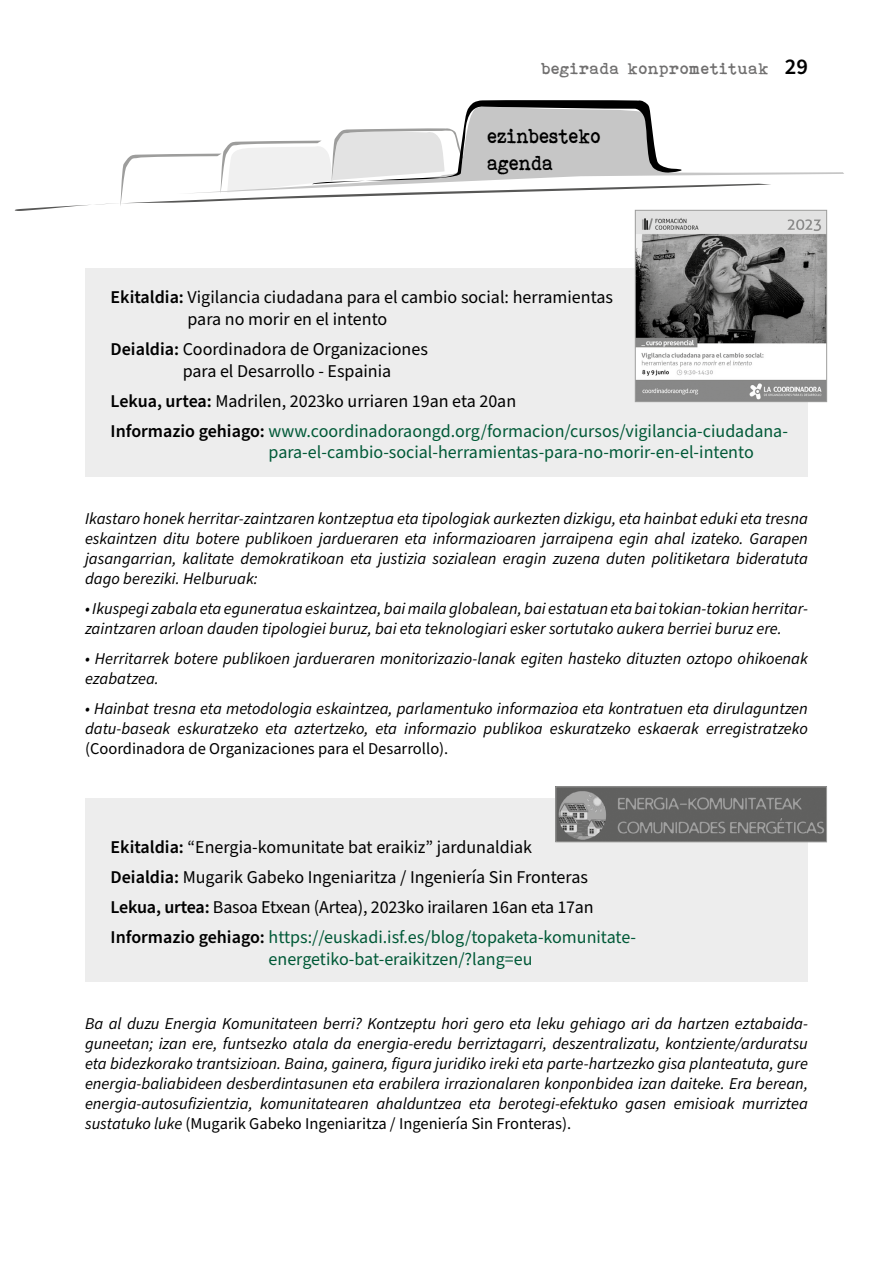
<style>
.page{position:relative;width:893px;height:1263px;background:#fff}
.page>*{position:absolute;margin:0;border:0;box-sizing:border-box;transform-origin:0 0}
.t1{font:21px/27px "Bohemian typewriter";letter-spacing:-.03em;color:#000;scale:.9 1}
.t2{font:18px/30.2px "Source Sans Pro";color:#000}
.t3{font:18px/30.2px "Source Sans Pro";color:#005937}
.t4{font:italic 16.5px/19.8px "Source Sans Pro";color:#000}
.t5{font:16.5px "Source Sans Pro";color:#000}
.t6{font:16.5px "Bohemian typewriter";color:#706f6f}
.s1{font-family:"Source Sans Pro";font-weight:600;font-size:22.5px;color:#000}
.s2{font-weight:600}
.s3{font-weight:600;color:#000}
.s4{color:#000}
.s5{color:#005937}
.s6{font-style:normal}
</style>
<div class="page">
<svg style="left:14px;top:100px;width:757px;height:111px"></svg>
<div style="left:85px;top:268px;width:723px;height:208px;background:#ededed"></div>
<div style="left:85px;top:798px;width:723px;height:184px;background:#ededed"></div>
<img style="left:558px;top:789px;width:267px;height:51px">
<div style="left:556px;top:787px;width:271px;height:55px;border:1px solid #9d9d9c"></div>
<img style="left:637px;top:212px;width:188px;height:188px">
<div style="left:635px;top:210px;width:192px;height:192px;border:1px solid #9d9d9c"></div>
<p class="t6" style="left:542px;top:59px;width:267px">begirada konprometituak <span class="s1">29</span></p>
<p class="t1" style="left:488px;top:122px;width:128px">ezinbesteko agenda</p>
<p class="t2" style="left:188px;top:287px;width:427px;line-height:21.6px;text-indent:-77px"><span class="s2">Ekitaldia:</span> Vigilancia ciudadana para el cambio social: herramientas para no morir en el intento</p>
<p class="t2" style="left:183px;top:339px;width:247px;line-height:21.6px;text-indent:-72px"><span class="s2">Deialdia:</span> Coordinadora de Organizaciones para el Desarrollo - Espainia</p>
<p class="t3" style="left:111px;top:386px;width:679px"><span class="s3">Lekua, urtea:</span> <span class="s4">Madrilen, 2023ko urriaren 19an eta 20an<br></span><span class="s3">Informazio gehiago:</span> www.coordinadoraongd.org/formacion/cursos/vigilancia-ciudadana-</p>
<p class="t3" style="left:269px;top:438px;width:487px">para-el-cambio-social-herramientas-para-no-morir-en-el-intento</p>
<p class="t4" style="left:85px;top:509px;width:724px;text-align:justify">Ikastaro honek herritar-zaintzaren kontzeptua eta tipologiak aurkezten dizkigu, eta hainbat eduki eta tresna eskaintzen ditu botere publikoen jardueraren eta informazioaren jarraipena egin ahal izateko. Garapen jasangarrian, kalitate demokratikoan eta justizia sozialean eragin zuzena duten politiketara bideratuta dago bereziki. Helburuak:</p>
<p class="t4" style="left:85px;top:599px;width:724px">• Ikuspegi zabala eta eguneratua eskaintzea, bai maila globalean, bai estatuan eta bai tokian-tokian herritar&shy;zaintzaren arloan dauden tipologiei buruz, bai eta teknologiari esker sortutako aukera berriei buruz ere.</p>
<p class="t4" style="left:85px;top:649px;width:724px">• Herritarrek botere publikoen jardueraren monitorizazio-lanak egiten hasteko dituzten oztopo ohikoenak ezabatzea.</p>
<p class="t4" style="left:85px;top:699px;width:724px">• Hainbat tresna eta metodologia eskaintzea, parlamentuko informazioa eta kontratuen eta dirulaguntzen datu-baseak eskuratzeko eta aztertzeko, eta informazio publikoa eskuratzeko eskaerak erregistratzeko</p>
<p class="t5" style="left:85px;top:737px;width:365px">(Coordinadora de Organizaciones para el Desarrollo).</p>
<p class="t2" style="left:111px;top:832px;width:527px"><span class="s2">Ekitaldia:</span> “Energia-komunitate bat eraikiz” jardunaldiak<br><span class="s2">Deialdia:</span> Mugarik Gabeko Ingeniaritza / Ingeniería Sin Fronteras <span class="s2">Lekua, urtea:</span> Basoa Etxean (Artea), 2023ko irailaren 16an eta 17an <span class="s2">Informazio gehiago:</span> <span class="s5">https://euskadi.isf.es/blog/topaketa-komunitate-</span></p>
<p class="t3" style="left:269px;top:944px;width:265px">energetiko-bat-eraikitzen/?lang=eu</p>
<p class="t4" style="left:85px;top:1015px;width:724px;text-align:justify">Ba al duzu Energia Komunitateen berri? Kontzeptu hori gero eta leku gehiago ari da hartzen eztabaida&shy;guneetan; izan ere, funtsezko atala da energia-eredu berriztagarri, deszentralizatu, kontziente/arduratsu eta bidezkorako trantsizioan. Baina, gainera, figura juridiko ireki eta parte-hartzezko gisa planteatuta, gure energia-baliabideen desberdintasunen eta erabilera irrazionalaren konponbidea izan daiteke. Era berean, energia-autosufizientzia, komunitatearen ahalduntzea eta berotegi-efektuko gasen emisioak murriztea sustatuko luke <span class="s6">(Mugarik Gabeko Ingeniaritza / Ingeniería Sin Fronteras).</span></p>
</div>
